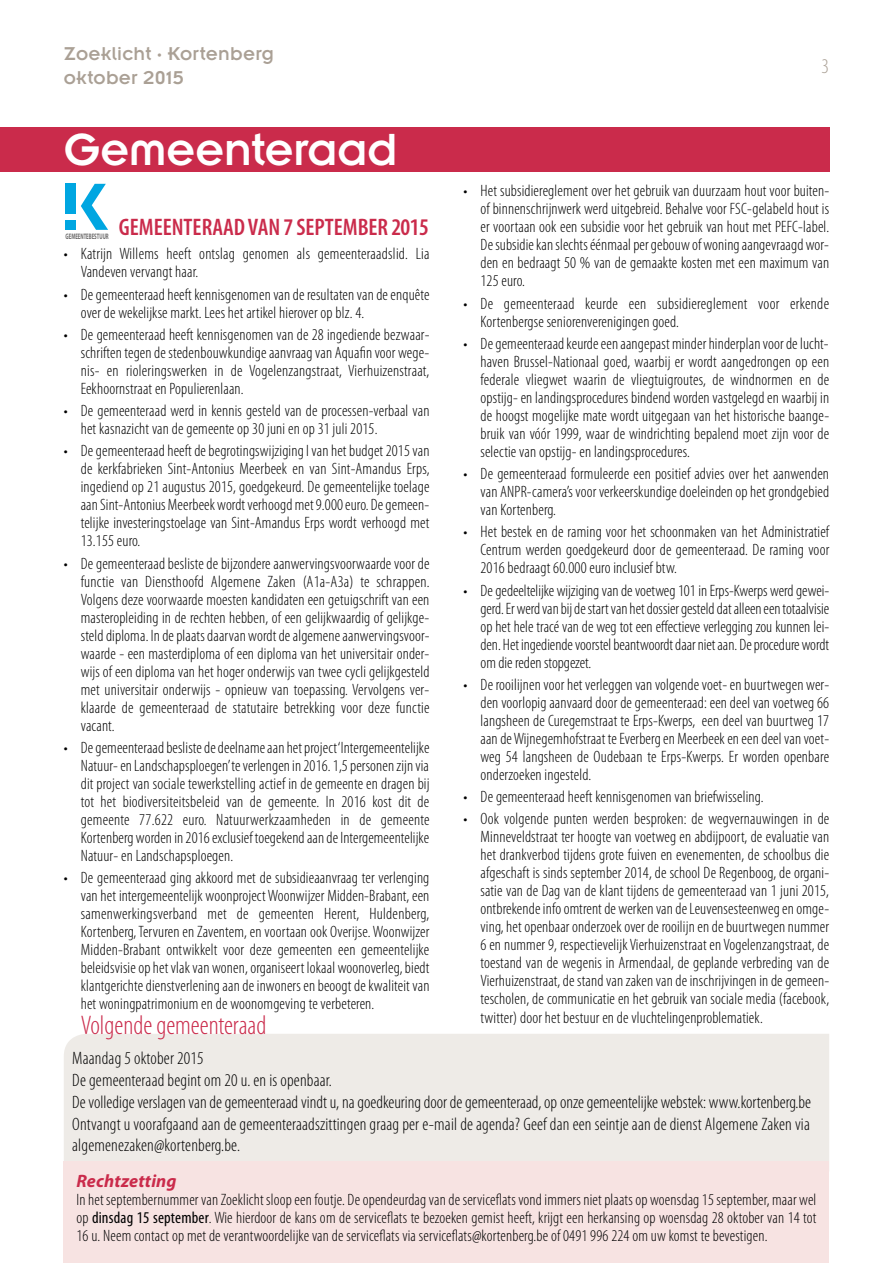
<style>
.page{position:relative;width:893px;height:1263px;background:#fff}
.page>*{position:absolute;margin:0;border:0;box-sizing:border-box;transform-origin:0 0}
.t1{font:49.5px "Insignia LT Std";letter-spacing:-.015em;color:#fff}
.t2{font:300 condensed 27px "Myriad Pro";color:#ca2b4b}
.t3{font:600 condensed 24px "Myriad Pro";color:#ca2b4b}
.t4{font:300 condensed 21px "Myriad Pro";color:#aaa095}
.t5{font:20.4px/24.6px "Insignia LT Std";letter-spacing:.01em;color:#aaa095}
.t6{font:300 condensed 18px/21.8px "Myriad Pro";letter-spacing:.01em;color:#000}
.t7{font:italic 700 18px "Myriad Pro";letter-spacing:.01em;color:#ca2b4b}
.t8{font:300 condensed 16.5px/18px "Myriad Pro";letter-spacing:.01em;color:#000;text-align:justify}
.t9{font:700 7.95px "Myriad Pro";color:#706f6f;scale:.6 1}
.s1{font-weight:400}
</style>
<div class="page">
<div style="left:0;top:128px;width:829px;height:44px;background:#ca2b4b"></div>
<div style="left:64px;top:1034px;width:765px;height:127px;background:#eeebe7"></div>
<svg style="left:81px;top:184px;width:27px;height:46px"></svg>
<div style="left:66px;top:220px;width:10px;height:10px;background:#00a6e1"></div>
<div style="left:66px;top:184px;width:10px;height:30px;background:#00a6e1"></div>
<div style="left:64px;top:1161px;width:765px;height:102px;background:#f7e3e2"></div>
<p class="t5" style="left:64px;top:41px;width:212px">Zoeklicht · Kortenberg oktober 2015</p>
<h1 class="t1" style="left:64px;top:124px;width:335px">Gemeenteraad</h1>
<p class="t4" style="left:822px;top:54px;width:9px">3</p>
<p class="t8" style="left:480px;top:182px;width:350px;text-indent:-17px">• Het subsidiereglement over het gebruik van duurzaam hout voor buiten&shy;of binnenschrijnwerk werd uitgebreid. Behalve voor FSC-gelabeld hout is er voortaan ook een subsidie voor het gebruik van hout met PEFC-label.<br>De subsidie kan slechts éénmaal per gebouw of woning aangevraagd wor&shy;den en bedraagt 50 % van de gemaakte kosten met een maximum van 125 euro.</p>
<p class="t8" style="left:480px;top:294px;width:350px;text-indent:-17px">• De gemeenteraad keurde een subsidiereglement voor erkende<br>Kortenbergse seniorenverenigingen goed.</p>
<p class="t8" style="left:480px;top:335px;width:350px;text-indent:-17px">• De gemeenteraad keurde een aangepast minder hinderplan voor de lucht&shy;haven Brussel-Nationaal goed, waarbij er wordt aangedrongen op een federale vliegwet waarin de vliegtuigroutes, de windnormen en de opstijg- en landingsprocedures bindend worden vastgelegd en waarbij in de hoogst mogelijke mate wordt uitgegaan van het historische baange&shy;bruik van vóór 1999, waar de windrichting bepalend moet zijn voor de selectie van opstijg- en landingsprocedures.</p>
<p class="t8" style="left:480px;top:465px;width:350px;text-indent:-17px">• De gemeenteraad formuleerde een positief advies over het aanwenden van ANPR-camera’s voor verkeerskundige doeleinden op het grondgebied van Kortenberg.</p>
<p class="t8" style="left:480px;top:523px;width:350px;text-indent:-17px">• Het bestek en de raming voor het schoonmaken van het Administratief Centrum werden goedgekeurd door de gemeenteraad. De raming voor 2016 bedraagt 60.000 euro inclusief btw.</p>
<p class="t8" style="left:480px;top:582px;width:350px;text-indent:-17px">• De gedeeltelijke wijziging van de voetweg 101 in Erps-Kwerps werd gewei&shy;gerd. Er werd van bij de start van het dossier gesteld dat alleen een totaalvisie op het hele tracé van de weg tot een effectieve verlegging zou kunnen lei&shy;den. Het ingediende voorstel beantwoordt daar niet aan. De procedure wordt om die reden stopgezet.</p>
<p class="t8" style="left:480px;top:676px;width:350px;text-indent:-17px">• De rooilijnen voor het verleggen van volgende voet- en buurtwegen wer&shy;den voorlopig aanvaard door de gemeenteraad: een deel van voetweg 66 langsheen de Curegemstraat te Erps-Kwerps, een deel van buurtweg 17 aan de Wijnegemhofstraat te Everberg en Meerbeek en een deel van voet&shy;weg 54 langsheen de Oudebaan te Erps-Kwerps. Er worden openbare onderzoeken ingesteld.</p>
<p class="t8" style="left:463px;top:788px;width:302px">• De gemeenteraad heeft kennisgenomen van briefwisseling.</p>
<p class="t8" style="left:480px;top:810px;width:350px;text-indent:-17px">• Ook volgende punten werden besproken: de wegvernauwingen in de Minneveldstraat ter hoogte van voetweg en abdijpoort, de evaluatie van het drankverbod tijdens grote fuiven en evenementen, de schoolbus die afgeschaft is sinds september 2014, de school De Regenboog, de organi&shy;satie van de Dag van de klant tijdens de gemeenteraad van 1 juni 2015, ontbrekende info omtrent de werken van de Leuvensesteenweg en omge&shy;ving, het openbaar onderzoek over de rooilijn en de buurtwegen nummer 6 en nummer 9, respectievelijk Vierhuizenstraat en Vogelenzangstraat, de toestand van de wegenis in Armendaal, de geplande verbreding van de Vierhuizenstraat, de stand van zaken van de inschrijvingen in de gemeen&shy;tescholen, de communicatie en het gebruik van sociale media (facebook, twitter) door het bestuur en de vluchtelingenproblematiek.</p>
<h3 class="t3" style="left:119px;top:214px;width:312px">GEMEENTERAAD VAN 7 SEPTEMBER 2015</h3>
<p class="t8" style="left:81px;top:245px;width:350px;text-indent:-17px">• Katrijn Willems heeft ontslag genomen als gemeenteraadslid. Lia<br>Vandeven vervangt haar.</p>
<p class="t8" style="left:81px;top:285px;width:350px;text-indent:-17px">• De gemeenteraad heeft kennisgenomen van de resultaten van de enquête over de wekelijkse markt. Lees het artikel hierover op blz. 4.</p>
<p class="t8" style="left:81px;top:326px;width:350px;text-indent:-17px">• De gemeenteraad heeft kennisgenomen van de 28 ingediende bezwaar&shy;schriften tegen de stedenbouwkundige aanvraag van Aquafin voor wege&shy;nis- en rioleringswerken in de Vogelenzangstraat, Vierhuizenstraat, Eekhoornstraat en Populierenlaan.</p>
<p class="t8" style="left:81px;top:402px;width:350px;text-indent:-17px">• De gemeenteraad werd in kennis gesteld van de processen-verbaal van het kasnazicht van de gemeente op 30 juni en op 31 juli 2015.</p>
<p class="t8" style="left:81px;top:442px;width:350px;text-indent:-17px">• De gemeenteraad heeft de begrotingswijziging I van het budget 2015 van de kerkfabrieken Sint-Antonius Meerbeek en van Sint-Amandus Erps, ingediend op 21 augustus 2015, goedgekeurd. De gemeentelijke toelage aan Sint-Antonius Meerbeek wordt verhoogd met 9.000 euro. De gemeen&shy;telijke investeringstoelage van Sint-Amandus Erps wordt verhoogd met 13.155 euro.</p>
<p class="t8" style="left:81px;top:554px;width:350px;text-indent:-17px">• De gemeenteraad besliste de bijzondere aanwervingsvoorwaarde voor de functie van Diensthoofd Algemene Zaken (A1a-A3a) te schrappen.<br>Volgens deze voorwaarde moesten kandidaten een getuigschrift van een masteropleiding in de rechten hebben, of een gelijkwaardig of gelijkge&shy;steld diploma. In de plaats daarvan wordt de algemene aanwervingsvoor&shy;waarde - een masterdiploma of een diploma van het universitair onder&shy;wijs of een diploma van het hoger onderwijs van twee cycli gelijkgesteld met universitair onderwijs - opnieuw van toepassing. Vervolgens ver&shy;klaarde de gemeenteraad de statutaire betrekking voor deze functie vacant.</p>
<p class="t8" style="left:81px;top:739px;width:350px;text-indent:-17px">• De gemeenteraad besliste de deelname aan het project ‘Intergemeentelijke Natuur- en Landschapsploegen’te verlengen in 2016. 1,5 personen zijn via dit project van sociale tewerkstelling actief in de gemeente en dragen bij tot het biodiversiteitsbeleid van de gemeente. In 2016 kost dit de gemeente 77.622 euro. Natuurwerkzaamheden in de gemeente Kortenberg worden in 2016 exclusief toegekend aan de Intergemeentelijke Natuur- en Landschapsploegen.</p>
<p class="t8" style="left:81px;top:869px;width:350px;text-indent:-17px">• De gemeenteraad ging akkoord met de subsidieaanvraag ter verlenging van het intergemeentelijk woonproject Woonwijzer Midden-Brabant, een samenwerkingsverband met de gemeenten Herent, Huldenberg, Kortenberg, Tervuren en Zaventem, en voortaan ook Overijse. Woonwijzer Midden-Brabant ontwikkelt voor deze gemeenten een gemeentelijke beleidsvisie op het vlak van wonen, organiseert lokaal woonoverleg, biedt klantgerichte dienstverlening aan de inwoners en beoogt de kwaliteit van het woningpatrimonium en de woonomgeving te verbeteren.</p>
<p class="t9" style="left:66px;top:231px;width:73px">GEMEENTEBESTUUR</p>
<h2 class="t2" style="left:81px;top:1010px;width:187px">Volgende gemeenteraad</h2>
<p class="t6" style="left:72px;top:1048px;width:740px">Maandag 5 oktober 2015<br>De gemeenteraad begint om 20 u. en is openbaar.<br>De volledige verslagen van de gemeenteraad vindt u, na goedkeuring door de gemeenteraad, op onze gemeentelijke webstek: www.kortenberg.be Ontvangt u voorafgaand aan de gemeenteraadszittingen graag per e-mail de agenda? Geef dan een seintje aan de dienst Algemene Zaken via algemenezaken@kortenberg.be.</p>
<p class="t7" style="left:76px;top:1171px;width:102px">Rechtzetting</p>
<p class="t8" style="left:76px;top:1191px;width:741px">In het septembernummer van Zoeklicht sloop een foutje. De opendeurdag van de serviceflats vond immers niet plaats op woensdag 15 september, maar wel op <span class="s1">dinsdag 15 september</span>. Wie hierdoor de kans om de serviceflats te bezoeken gemist heeft, krijgt een herkansing op woensdag 28 oktober van 14 tot 16 u. Neem contact op met de verantwoordelijke van de serviceflats via serviceflats@kortenberg.be of 0491 996 224 om uw komst te bevestigen.</p>
</div>
